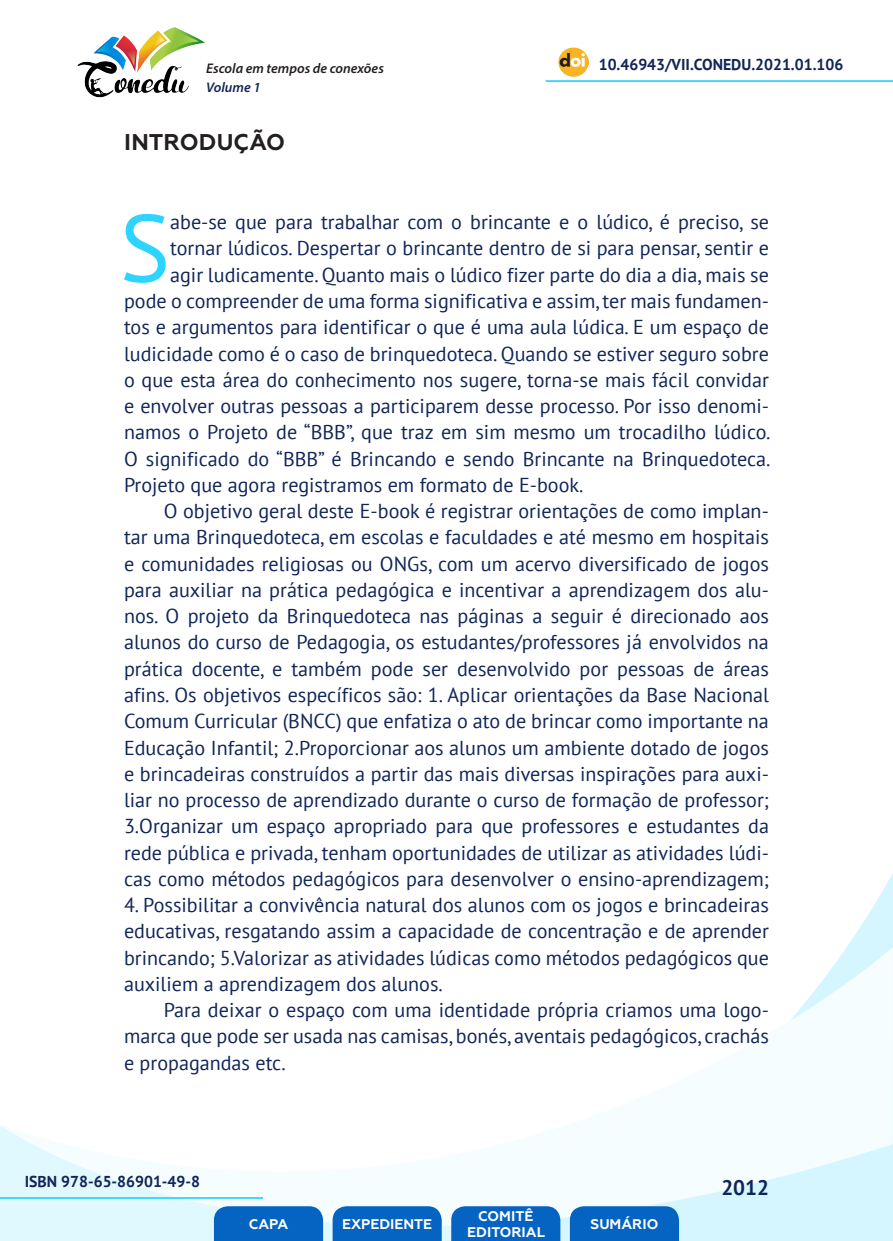
<style>
.page{position:relative;width:893px;height:1241px;background:#fff}
.page>*{position:absolute;margin:0;border:0;box-sizing:border-box;transform-origin:0 0}
._7_CAPITULAR{font:95.2px "PT Sans";color:#2dd4fe}
._6_INTRODUÇÃO{font:700 22.75px "Geometria";letter-spacing:.005em;color:#231f20}
.t1{font:700 21px "PT Sans";color:#112558}
._8_CORPO{font:20.12px/26.2px "PT Sans";color:#112558;text-align:justify}
._7_CAPITULAR-2{font:20.12px "PT Sans";color:#112558}
.t2{font:700 15.75px "PT Sans";color:#112558}
.t3{font:700 14px/16.8px "Geometria";color:#fff;text-align:center}
.t4{font:italic 600 14px "Myriad Pro";color:#231f20}
.t5{font:italic 600 14px "Myriad Pro";color:#112558}
</style>
<div class="page">
<svg style="left:848px;top:873px;width:45px;height:73px"></svg>
<svg style="left:0;top:946px;width:893px;height:294px"></svg>
<hr style="left:0;top:1196px;width:263px;height:2px;background:#2dd4fe">
<hr style="left:546px;top:80px;width:347px;height:2px;background:#2dd4fe">
<img style="left:559px;top:47px;width:30px;height:30px">
<img style="left:77px;top:27px;width:128px;height:71px">
<svg style="left:214px;top:1205px;width:109px;height:35px;background:#126bc4"></svg>
<svg style="left:333px;top:1205px;width:109px;height:35px;background:#126bc4"></svg>
<svg style="left:451px;top:1205px;width:109px;height:35px;background:#126bc4"></svg>
<svg style="left:570px;top:1205px;width:109px;height:35px;background:#116bc4"></svg>
<p class="t4" style="left:206px;top:59px;width:179px">Escola em tempos de conexões</p>
<p class="t2" style="left:599px;top:54px;width:246px">10.46943/VII.CONEDU.2021.01.106</p>
<p class="t5" style="left:206px;top:78px;width:56px">Volume 1</p>
<p class="_6_INTRODUÇÃO" style="left:124px;top:129px;width:163px">INTRODUÇÃO</p>
<p class="_7_CAPITULAR" style="left:120px;top:187px;width:52px">S</p>
<p class="_7_CAPITULAR-2" style="left:170px;top:209px;width:600px">abe-se que para trabalhar com o brincante e o lúdico, é preciso, se</p>
<p class="_7_CAPITULAR-2" style="left:170px;top:235px;width:600px">tornar lúdicos. Despertar o brincante dentro de si para pensar, sentir e</p>
<p class="_7_CAPITULAR-2" style="left:170px;top:262px;width:600px">agir ludicamente. Quanto mais o lúdico fizer parte do dia a dia, mais se</p>
<p class="_7_CAPITULAR-2" style="left:124px;top:288px;width:646px">pode o compreender de uma forma significativa e assim, ter mais fundamen-</p>
<p class="_7_CAPITULAR-2" style="left:124px;top:314px;width:646px">tos e argumentos para identificar o que é uma aula lúdica. E um espaço de</p>
<p class="_7_CAPITULAR-2" style="left:124px;top:340px;width:646px">ludicidade como é o caso de brinquedoteca. Quando se estiver seguro sobre</p>
<p class="_7_CAPITULAR-2" style="left:124px;top:367px;width:646px">o que esta área do conhecimento nos sugere, torna-se mais fácil convidar</p>
<p class="_7_CAPITULAR-2" style="left:124px;top:393px;width:646px">e envolver outras pessoas a participarem desse processo. Por isso denomi-</p>
<p class="_7_CAPITULAR-2" style="left:124px;top:419px;width:648px">namos o Projeto de “BBB”, que traz em sim mesmo um trocadilho lúdico.</p>
<p class="_7_CAPITULAR-2" style="left:124px;top:445px;width:648px">O significado do “BBB” é Brincando e sendo Brincante na Brinquedoteca.</p>
<p class="_7_CAPITULAR-2" style="left:124px;top:472px;width:461px">Projeto que agora registramos em formato de E-book.</p>
<p class="_8_CORPO" style="left:124px;top:497px;width:646px;text-indent:40px">O objetivo geral deste E-book é registrar orientações de como implan&shy;tar uma Brinquedoteca, em escolas e faculdades e até mesmo em hospitais e comunidades religiosas ou ONGs, com um acervo diversificado de jogos para auxiliar na prática pedagógica e incentivar a aprendizagem dos alu&shy;nos. O projeto da Brinquedoteca nas páginas a seguir é direcionado aos alunos do curso de Pedagogia, os estudantes/professores já envolvidos na prática docente, e também pode ser desenvolvido por pessoas de áreas afins. Os objetivos específicos são: 1. Aplicar orientações da Base Nacional Comum Curricular (BNCC) que enfatiza o ato de brincar como importante na Educação Infantil; 2.Proporcionar aos alunos um ambiente dotado de jogos e brincadeiras construídos a partir das mais diversas inspirações para auxi&shy;liar no processo de aprendizado durante o curso de formação de professor; 3.Organizar um espaço apropriado para que professores e estudantes da rede pública e privada, tenham oportunidades de utilizar as atividades lúdi&shy;cas como métodos pedagógicos para desenvolver o ensino-aprendizagem;</p>
<p class="_8_CORPO" style="left:124px;top:891px;width:646px">4. Possibilitar a convivência natural dos alunos com os jogos e brincadeiras educativas, resgatando assim a capacidade de concentração e de aprender brincando; 5.Valorizar as atividades lúdicas como métodos pedagógicos que auxiliem a aprendizagem dos alunos.</p>
<p class="_8_CORPO" style="left:124px;top:996px;width:646px;text-indent:40px">Para deixar o espaço com uma identidade própria criamos uma logo&shy;marca que pode ser usada nas camisas, bonés, aventais pedagógicos, crachás e propagandas etc.</p>
<p class="t2" style="left:25px;top:1170px;width:177px">ISBN 978-65-86901-49-8</p>
<p class="t3" style="left:249px;top:1215px;width:41px">CAPA</p>
<p class="t3" style="left:342px;top:1215px;width:92px">EXPEDIENTE</p>
<p class="t3" style="left:467px;top:1207px;width:79px">COMITÊ<br>EDITORIAL</p>
<p class="t3" style="left:590px;top:1215px;width:69px">SUMÁRIO</p>
<p class="t1" style="left:721px;top:1173px;width:49px">2012</p>
</div>
